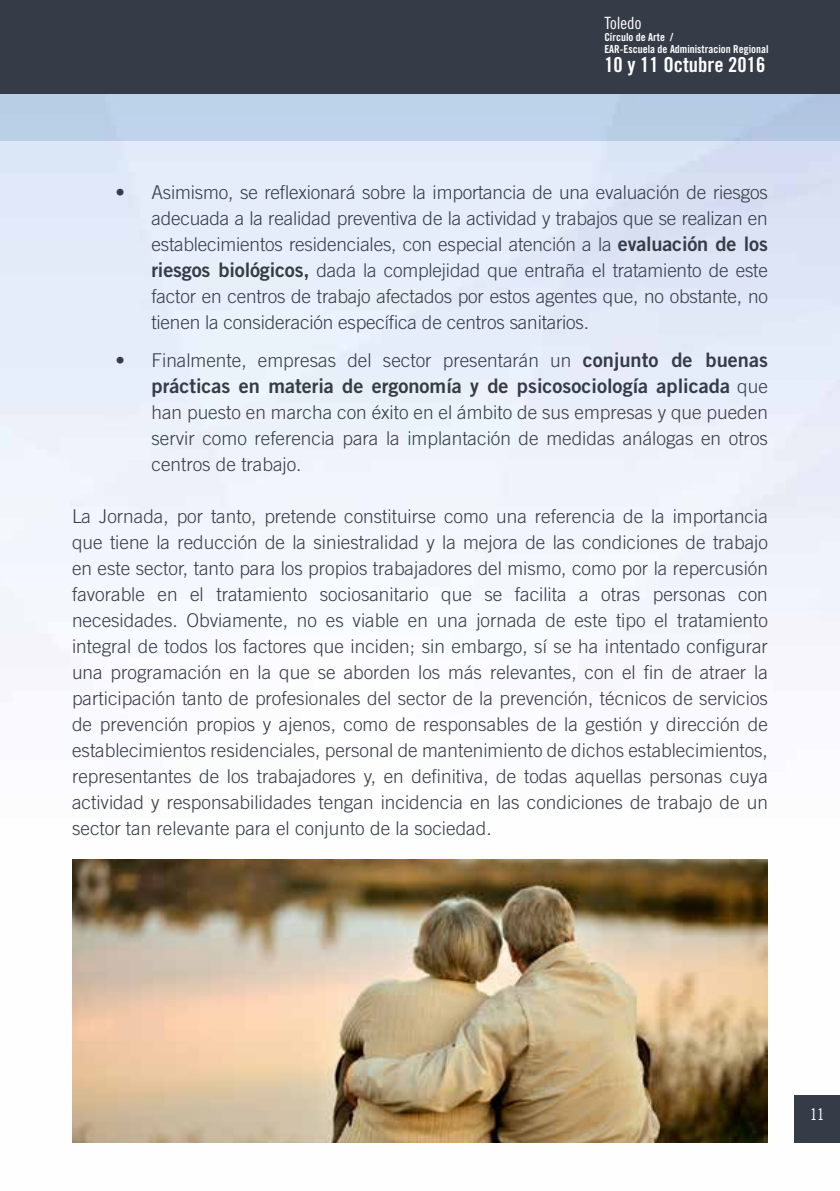
<style>
.page{position:relative;width:840px;height:1191px;background:#fff}
.page>*{position:absolute;margin:0;border:0;box-sizing:border-box;transform-origin:0 0}
.t1{font:20.6px "Trade Gothic LT Std Bd Cn 20";color:#fff}
.t2{font:20px "Trade Gothic LT Std Bd 2";color:#363c47}
.t3{font:300 19px/26px "Trade Gothic LT Std";color:#363c47;text-align:justify}
.t4{font:16.8px "Trade Gothic LT Std Cn 18";color:#fff}
.t5{font:16px "Trade Gothic LT Std Cn 18";color:#fff}
.t6{font:11px/12px "Trade Gothic LT Std Bd Cn 20";color:#fff}
.s1{font-family:"Trade Gothic LT Std Bd 2";font-weight:400;font-size:20px}
.s2{font-family:"Trade Gothic LT Std";font-weight:300;font-size:19px}
</style>
<div class="page">
<img style="left:0;top:140px;width:839px;height:1003px">
<img style="left:72px;top:859px;width:695px;height:283px">
<div style="left:794px;top:1094px;width:45px;height:48px;background:#363c47"></div>
<div style="left:0;top:94px;width:839px;height:46px;background:#bcd3ea"></div>
<div style="left:0;top:0;width:839px;height:94px;background:#363c47"></div>
<p class="t4" style="left:604px;top:13px;width:39px">Toledo</p>
<p class="t6" style="left:604px;top:31px;width:166px">Círculo de Arte /<br>EAR-Escuela de Administracion Regional</p>
<p class="t1" style="left:604px;top:52px;width:162px">10 y 11 Octubre 2016</p>
<p class="t3" style="left:151px;top:179px;width:617px;text-indent:-36px">• Asimismo, se reflexionará sobre la importancia de una evaluación de riesgos adecuada a la realidad preventiva de la actividad y trabajos que se realizan en establecimientos residenciales, con especial atención a la <span class="s1">evaluación de los riesgos biológicos,</span> dada la complejidad que entraña el tratamiento de este factor en centros de trabajo afectados por estos agentes que, no obstante, no tienen la consideración específica de centros sanitarios.</p>
<p class="t3" style="left:115px;top:347px;width:653px">• Finalmente, empresas del sector presentarán un <span class="s1">conjunto de buenas</span></p>
<p class="t2" style="left:151px;top:373px;width:617px">prácticas en materia de ergonomía y de psicosociología aplicada <span class="s2">que</span></p>
<p class="t3" style="left:151px;top:399px;width:617px">han puesto en marcha con éxito en el ámbito de sus empresas y que pueden servir como referencia para la implantación de medidas análogas en otros centros de trabajo.</p>
<p class="t3" style="left:72px;top:503px;width:697px">La Jornada, por tanto, pretende constituirse como una referencia de la importancia que tiene la reducción de la siniestralidad y la mejora de las condiciones de trabajo en este sector, tanto para los propios trabajadores del mismo, como por la repercusión favorable en el tratamiento sociosanitario que se facilita a otras personas con necesidades. Obviamente, no es viable en una jornada de este tipo el tratamiento integral de todos los factores que inciden; sin embargo, sí se ha intentado configurar una programación en la que se aborden los más relevantes, con el fin de atraer la participación tanto de profesionales del sector de la prevención, técnicos de servicios de prevención propios y ajenos, como de responsables de la gestión y dirección de establecimientos residenciales, personal de mantenimiento de dichos establecimientos, representantes de los trabajadores y, en definitiva, de todas aquellas personas cuya actividad y responsabilidades tengan incidencia en las condiciones de trabajo de un sector tan relevante para el conjunto de la sociedad.</p>
<p class="t5" style="left:809px;top:1105px;width:16px">11</p>
</div>
